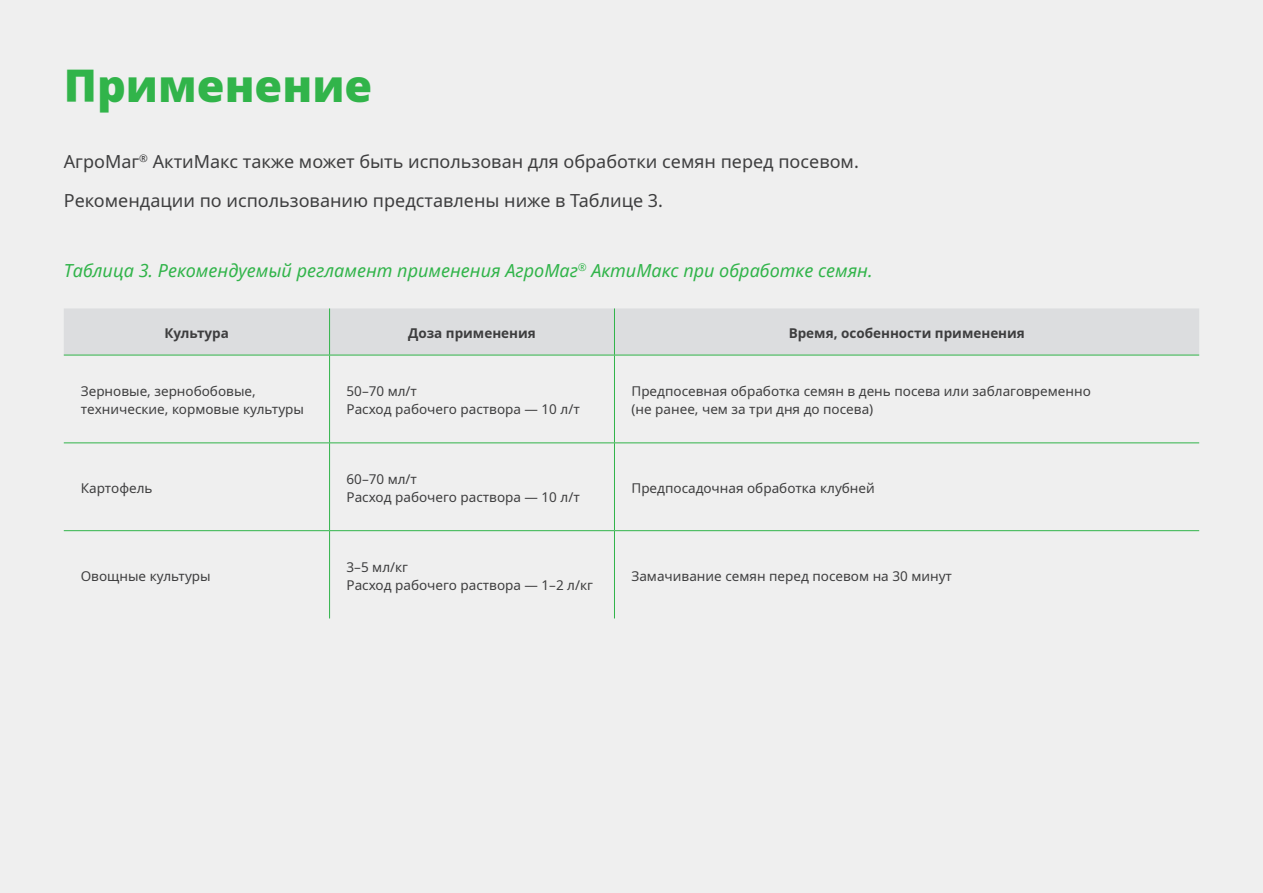
<style>
.page{position:relative;width:1263px;height:893px;background:#efefef}
.page>*{position:absolute;margin:0;border:0;box-sizing:border-box;transform-origin:0 0}
.t1{font:900 45px "Noto Sans";color:#31b44a}
.t2{font:18px/38.5px "Noto Sans";color:#3e3e3f}
.t3{font:italic 18px "Noto Sans";color:#31b44a}
.t4{font:13.5px/18px "Noto Sans";color:#3e3e3f}
.t5{font:700 13.5px "Noto Sans";color:#3e3e3f}
</style>
<div class="page">
<div style="left:64px;top:308px;width:1135px;height:47px;background:#dcdddf"></div>
<hr style="left:329px;top:308px;width:1px;height:47px;background:#31b44a">
<hr style="left:614px;top:308px;width:1px;height:47px;background:#31b44a">
<hr style="left:64px;top:355px;width:266px;height:1px;background:#31b44a">
<hr style="left:329px;top:355px;width:1px;height:87px;background:#31b44a">
<hr style="left:330px;top:355px;width:284px;height:1px;background:#31b44a">
<hr style="left:614px;top:355px;width:1px;height:87px;background:#31b44a">
<hr style="left:614px;top:355px;width:585px;height:1px;background:#31b44a">
<hr style="left:64px;top:442px;width:266px;height:1px;background:#31b44a">
<hr style="left:329px;top:443px;width:1px;height:87px;background:#31b44a">
<hr style="left:330px;top:442px;width:284px;height:1px;background:#31b44a">
<hr style="left:614px;top:443px;width:1px;height:87px;background:#31b44a">
<hr style="left:614px;top:442px;width:585px;height:1px;background:#31b44a">
<hr style="left:64px;top:530px;width:266px;height:1px;background:#31b44a">
<hr style="left:329px;top:531px;width:1px;height:87px;background:#31b44a">
<hr style="left:330px;top:530px;width:284px;height:1px;background:#31b44a">
<hr style="left:614px;top:531px;width:1px;height:87px;background:#31b44a">
<hr style="left:614px;top:530px;width:585px;height:1px;background:#31b44a">
<h1 class="t1" style="left:64px;top:51px;width:310px">Применение</h1>
<h2 class="t2" style="left:64px;top:143px;width:796px">АгроМаг<sup>®</sup> АктиМакс также может быть использован для обработки семян перед посевом.<br>Рекомендации по использованию представлены ниже в Таблице 3.</h2>
<h2 class="t3" style="left:64px;top:257px;width:810px">Таблица 3. Рекомендуемый регламент применения АгроМаг<sup>®</sup> АктиМакс при обработке семян.</h2>
<p class="t5" style="left:164px;top:323px;width:66px">Культура</p>
<p class="t5" style="left:408px;top:323px;width:129px">Доза применения</p>
<p class="t5" style="left:789px;top:323px;width:238px">Время, особенности применения</p>
<p class="t4" style="left:81px;top:382px;width:225px">Зерновые, зернобобовые, технические, кормовые культуры</p>
<p class="t4" style="left:347px;top:382px;width:235px">50–70 мл/т<br>Расход рабочего раствора — 10 л/т</p>
<p class="t4" style="left:631px;top:382px;width:461px">Предпосевная обработка семян в день посева или заблаговременно (не ранее, чем за три дня до посева)</p>
<p class="t4" style="left:81px;top:479px;width:73px">Картофель</p>
<p class="t4" style="left:347px;top:470px;width:235px">60–70 мл/т<br>Расход рабочего раствора — 10 л/т</p>
<p class="t4" style="left:631px;top:479px;width:245px">Предпосадочная обработка клубней</p>
<p class="t4" style="left:81px;top:567px;width:131px">Овощные культуры</p>
<p class="t4" style="left:347px;top:558px;width:248px">3–5 мл/кг<br>Расход рабочего раствора — 1–2 л/кг</p>
<p class="t4" style="left:631px;top:567px;width:322px">Замачивание семян перед посевом на 30 минут</p>
</div>
